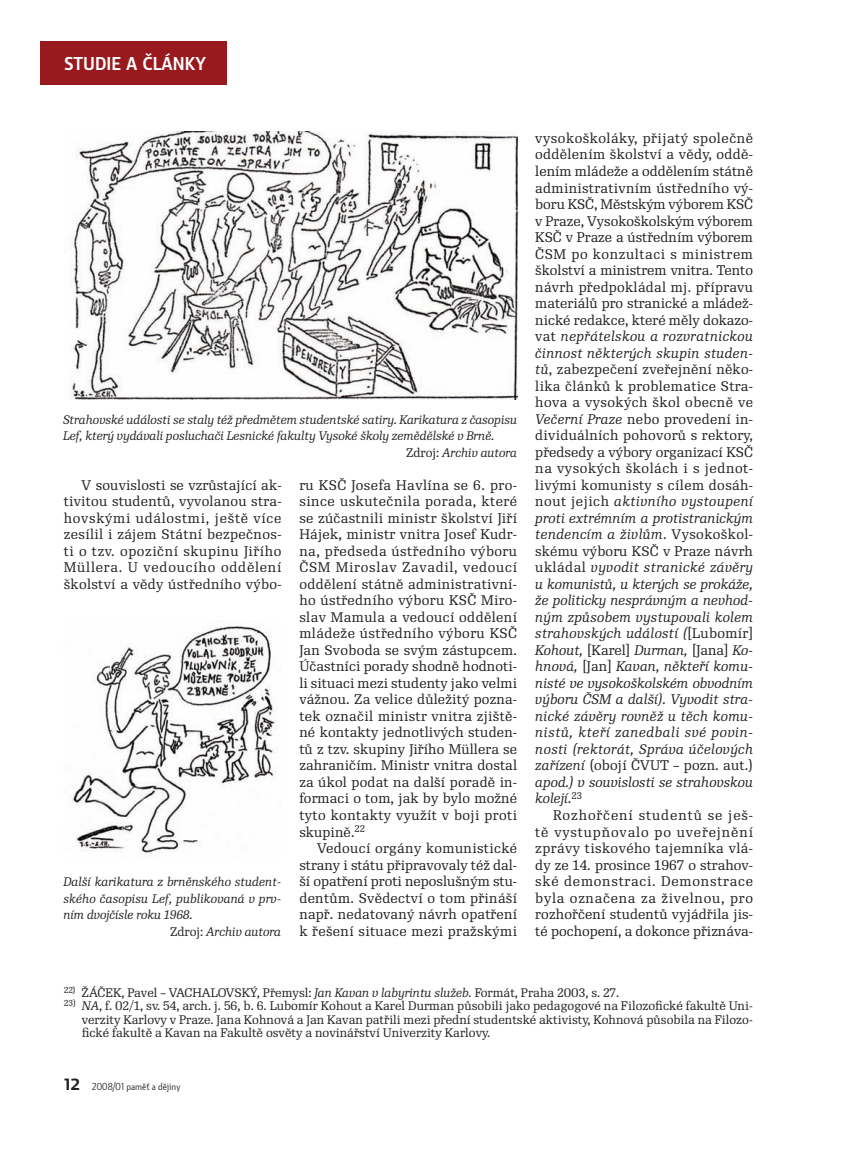
<style>
.page{position:relative;width:859px;height:1149px;background:#fff}
.page>*{position:absolute;margin:0;border:0;box-sizing:border-box;transform-origin:0 0}
.t1{font:700 18px "Botanika Lite CE";color:#fff}
.t2{font:13.5px/16.5px "Re Public Book CE";letter-spacing:.015em;color:#231f20;text-align:justify}
.t3{font:12px/13.5px "Re Public Book CE";color:#231f20;text-align:justify}
.t4{font:italic 12px "Re Public Book CE";color:#231f20}
.t5{font:9.75px "Botanika Lite CE";color:#231f20}
.s1{font-style:normal}
.s2{font-style:italic}
.s3{font-family:"Botanika Demi CE";font-weight:700;font-size:15.75px}
</style>
<div class="page">
<div style="left:41px;top:40px;width:186px;height:44px;background:#981a1e"></div>
<img style="left:70px;top:132px;width:447px;height:267px">
<img style="left:73px;top:626px;width:203px;height:227px">
<h1 class="t1" style="left:64px;top:57px;width:144px">STUDIE A ČLÁNKY</h1>
<p class="t4" style="left:63px;top:414px;width:456px">Strahovské události se staly též předmětem studentské satiry. Karikatura z časopisu</p>
<p class="t4" style="left:63px;top:431px;width:433px">Lef, který vydávali posluchači Lesnické fakulty Vysoké školy zemědělské v Brně.</p>
<p class="t4" style="left:406px;top:447px;width:113px"><span class="s1">Zdroj:</span> Archiv autora</p>
<p class="t2" style="left:64px;top:477px;width:219px;text-indent:18px">V souvislosti se vzrůstající ak&shy;tivitou studentů, vyvolanou stra&shy;hovskými událostmi, ještě více zesílil i zájem Státní bezpečnos&shy;ti o tzv. opoziční skupinu Jiřího Müllera. U vedoucího oddělení školství a vědy ústředního výbo-</p>
<p class="t4" style="left:63px;top:876px;width:219px">Další karikatura z brněnského student-</p>
<p class="t4" style="left:63px;top:893px;width:219px">ského časopisu Lef, publikovaná v prv-</p>
<p class="t4" style="left:63px;top:909px;width:131px">ním dvojčísle roku 1968.</p>
<p class="t4" style="left:170px;top:926px;width:113px"><span class="s1">Zdroj:</span> Archiv autora</p>
<p class="t2" style="left:299px;top:477px;width:219px">ru KSČ Josefa Havlína se 6. pro&shy;since uskutečnila porada, které se zúčastnili ministr školství Jiří Hájek, ministr vnitra Josef Kudr&shy;na, předseda ústředního výboru ČSM Miroslav Zavadil, vedoucí oddělení státně administrativní&shy;ho ústředního výboru KSČ Miro&shy;slav Mamula a vedoucí oddělení mládeže ústředního výboru KSČ Jan Svoboda se svým zástupcem.<br>Účastníci porady shodně hodnoti&shy;li situaci mezi studenty jako velmi vážnou. Za velice důležitý pozna&shy;tek označil ministr vnitra zjiště&shy;né kontakty jednotlivých studen&shy;tů z tzv. skupiny Jiřího Müllera se zahraničím. Ministr vnitra dostal za úkol podat na další poradě in&shy;formaci o tom, jak by bylo možné tyto kontakty využít v boji proti skupině.<sup>22</sup></p>
<p class="t2" style="left:299px;top:840px;width:219px;text-indent:18px">Vedoucí orgány komunistické strany i státu připravovaly též dal&shy;ší opatření proti neposlušným stu&shy;dentům. Svědectví o tom přináší např. nedatovaný návrh opatření k řešení situace mezi pražskými</p>
<p class="t2" style="left:535px;top:131px;width:219px">vysokoškoláky, přijatý společně oddělením školství a vědy, oddě&shy;lením mládeže a oddělením státně administrativním ústředního vý&shy;boru KSČ, Městským výborem KSČ v Praze, Vysokoškolským výborem KSČ v Praze a ústředním výborem ČSM po konzultaci s ministrem školství a ministrem vnitra. Tento návrh předpokládal mj. přípravu materiálů pro stranické a mládež&shy;nické redakce, které měly dokazo&shy;vat <span class="s2">nepřátelskou a rozvratnickou činnost některých skupin studen&shy;tů</span>, zabezpečení zveřejnění něko&shy;lika článků k problematice Stra&shy;hova a vysokých škol obecně ve <span class="s2">Večerní Praze</span> nebo provedení in&shy;dividuálních pohovorů s rektory, předsedy a výbory organizací KSČ na vysokých školách i s jednot&shy;livými komunisty s cílem dosáh&shy;nout jejich <span class="s2">aktivního vystoupení proti extrémním a protistranickým tendencím a živlům</span>. Vysokoškol&shy;skému výboru KSČ v Praze návrh ukládal <span class="s2">vyvodit stranické závěry u komunistů, u kterých se prokáže, že politicky nesprávným a nevhod&shy;ným způsobem vystupovali kolem strahovských událostí (</span>[Lubomír] <span class="s2">Kohout,</span> [Karel] <span class="s2">Durman,</span> [Jana] <span class="s2">Ko&shy;hnová,</span> [Jan] <span class="s2">Kavan, někteří komu&shy;nisté ve vysokoškolském obvodním výboru ČSM a další). Vyvodit stra&shy;nické závěry rovněž u těch komu&shy;nistů, kteří zanedbali své povin&shy;nosti (rektorát, Správa účelových zařízení</span> (obojí ČVUT – pozn. aut.) <span class="s2">apod.) v souvislosti se strahovskou kolejí</span>.<sup>23</sup></p>
<p class="t2" style="left:535px;top:807px;width:219px;text-indent:18px">Rozhořčení studentů se ješ&shy;tě vystupňovalo po uveřejnění zprávy tiskového tajemníka vlá&shy;dy ze 14. prosince 1967 o strahov&shy;ské demonstraci. Demonstrace byla označena za živelnou, pro rozhořčení studentů vyjádřila jis&shy;té pochopení, a dokonce přiznáva-</p>
<p class="t3" style="left:64px;top:986px;width:557px"><sup>22)</sup> ŽÁČEK, Pavel – VACHALOVSKÝ, Přemysl: <span class="s2">Jan Kavan v labyrintu služeb.</span> Formát, Praha 2003, s. 27.</p>
<p class="t3" style="left:82px;top:999px;width:672px;text-indent:-18px"><sup>23)</sup> <span class="s2">NA</span>, f. 02/1, sv. 54, arch. j. 56, b. 6. Lubomír Kohout a Karel Durman působili jako pedagogové na Filozofické fakultě Uni&shy;verzity Karlovy v Praze. Jana Kohnová a Jan Kavan patřili mezi přední studentské aktivisty, Kohnová působila na Filozo&shy;fické fakultě a Kavan na Fakultě osvěty a novinářství Univerzity Karlovy.</p>
<p class="t5" style="left:64px;top:1082px;width:118px"><span class="s3">12</span> 2008/01 paměť a dějiny</p>
</div>
